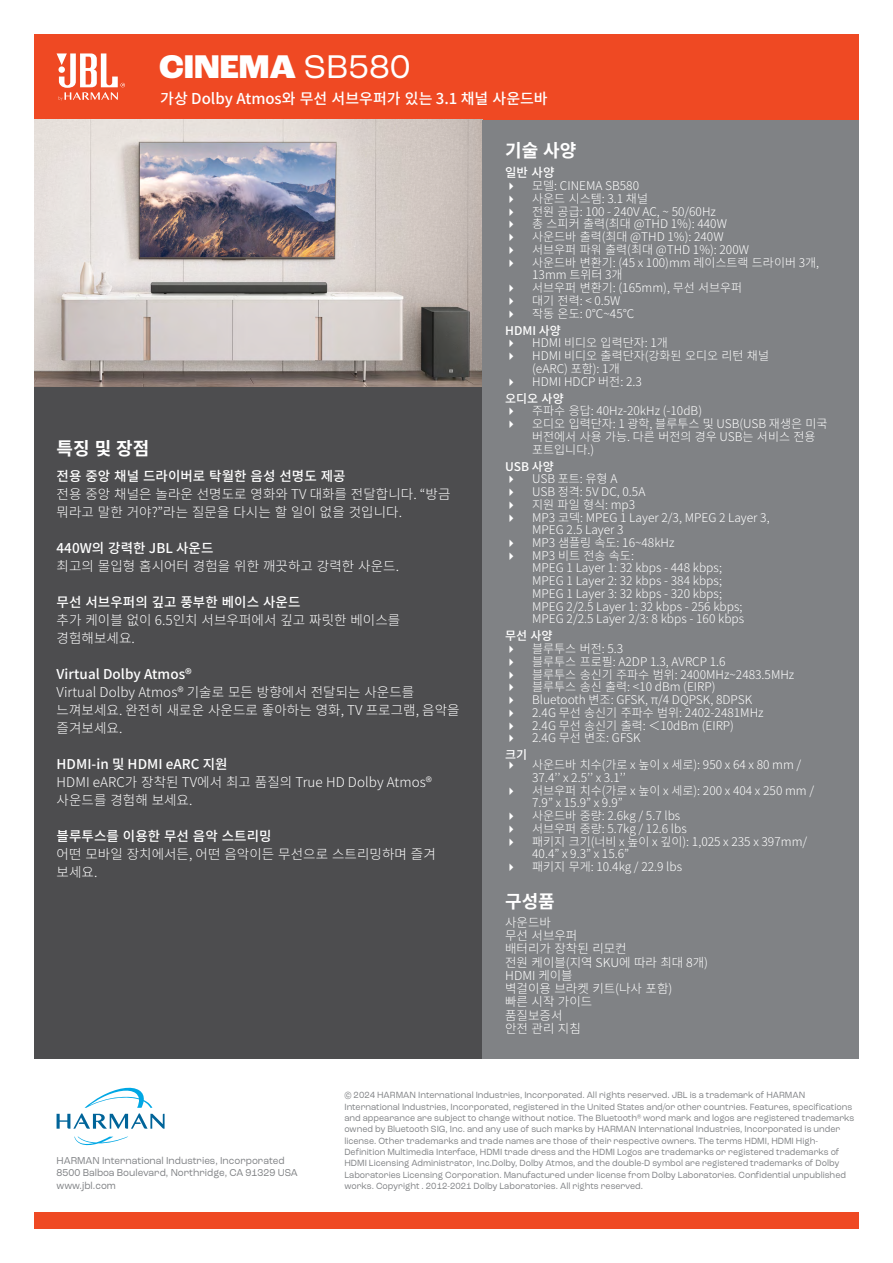
<style>
.page{position:relative;width:893px;height:1263px;background:#fff}
.page>*{position:absolute;margin:0;border:0;box-sizing:border-box;transform-origin:0 0}
.t1{font:800 34.5px "Roc Grotesk";color:#fff}
.t2{font:700 18px "Noto Sans CJ Kkr";color:#fff}
.t3{font:500 15px "Noto Sans CJ Kkr";color:#fff}
.t4{font:300 13.5px/18px "Noto Sans CJ Kkr";letter-spacing:.005em;color:#fff}
.t5{font:500 13.5px "Noto Sans CJ Kkr";letter-spacing:.005em;color:#fff}
.t6{font:300 12.45px/13.2px "Noto Sans CJ Kkr";color:#fff}
.t7{font:500 12.45px "Noto Sans CJ Kkr";color:#fff}
.t8{font:300 12px/12.8px "Noto Sans CJ Kkr";color:#fff}
.t9{font:500 12px "Noto Sans CJ Kkr";color:#fff}
.t10{font:10.5px/12.6px "Roc Grotesk";color:#808285;scale:.94 1}
.t11{font:9.45px/11.4px "Roc Grotesk";color:#808285;scale:.94 1}
.s1{font-weight:400}
</style>
<div class="page">
<div style="left:34px;top:1213px;width:825px;height:16px;background:#ef4923"></div>
<svg style="left:74px;top:1137px;width:54px;height:8px"></svg>
<svg style="left:57px;top:1087px;width:108px;height:42px"></svg>
<div style="left:34px;top:34px;width:825px;height:85px;background:#ef4923"></div>
<svg style="left:57px;top:53px;width:68px;height:48px"></svg>
<img style="left:34px;top:120px;width:449px;height:268px">
<div style="left:34px;top:388px;width:449px;height:671px;background:#4d4d4f"></div>
<div style="left:483px;top:120px;width:376px;height:938px;background:#808285"></div>
<h1 class="t1" style="left:159px;top:45px;width:253px">CINEMA <span class="s1">SB580</span></h1>
<p class="t3" style="left:160px;top:90px;width:389px">가상 Dolby Atmos와 무선 서브우퍼가 있는 3.1 채널 사운드바</p>
<h2 class="t2" style="left:57px;top:438px;width:94px">특징 및 장점</h2>
<p class="t5" style="left:57px;top:469px;width:291px">전용 중앙 채널 드라이버로 탁월한 음성 선명도 제공</p>
<p class="t4" style="left:57px;top:486px;width:395px">전용 중앙 채널은 놀라운 선명도로 영화와 TV 대화를 전달합니다. “방금 뭐라고 말한 거야?”라는 질문을 다시는 할 일이 없을 것입니다.</p>
<p class="t5" style="left:57px;top:541px;width:158px">440W의 강력한 JBL 사운드</p>
<p class="t4" style="left:57px;top:558px;width:344px">최고의 몰입형 홈시어터 경험을 위한 깨끗하고 강력한 사운드.</p>
<p class="t5" style="left:57px;top:595px;width:245px">무선 서브우퍼의 깊고 풍부한 베이스 사운드</p>
<p class="t4" style="left:57px;top:612px;width:345px">추가 케이블 없이 6.5인치 서브우퍼에서 깊고 짜릿한 베이스를 경험해보세요.</p>
<p class="t5" style="left:57px;top:667px;width:137px">Virtual Dolby Atmos®</p>
<p class="t4" style="left:57px;top:684px;width:405px">Virtual Dolby Atmos® 기술로 모든 방향에서 전달되는 사운드를 느껴보세요. 완전히 새로운 사운드로 좋아하는 영화, TV 프로그램, 음악을 즐겨보세요.</p>
<p class="t5" style="left:57px;top:757px;width:173px">HDMI-in 및 HDMI eARC 지원</p>
<p class="t4" style="left:57px;top:774px;width:377px">HDMI eARC가 장착된 TV에서 최고 품질의 True HD Dolby Atmos® 사운드를 경험해 보세요.</p>
<p class="t5" style="left:57px;top:829px;width:217px">블루투스를 이용한 무선 음악 스트리밍</p>
<p class="t4" style="left:57px;top:846px;width:381px">어떤 모바일 장치에서든, 어떤 음악이든 무선으로 스트리밍하며 즐겨 보세요.</p>
<h2 class="t2" style="left:505px;top:140px;width:73px">기술 사양</h2>
<p class="t7" style="left:505px;top:166px;width:51px">일반 사양</p>
<p class="t8" style="left:532px;top:180px;width:289px">모델: CINEMA SB580<br>사운드 시스템: 3.1 채널<br>전원 공급: 100 - 240V AC, ~ 50/60Hz<br>총 스피커 출력(최대 @THD 1%): 440W<br>사운드바 출력(최대 @THD 1%): 240W<br>서브우퍼 파워 출력(최대 @THD 1%): 200W<br>사운드바 변환기: (45 x 100)mm 레이스트랙 드라이버 3개,<br>13mm 트위터 3개<br>서브우퍼 변환기: (165mm), 무선 서브우퍼<br>대기 전력: &lt; 0.5W<br>작동 온도: 0°C~45°C</p>
<p class="t9" style="left:505px;top:323px;width:57px">HDMI 사양</p>
<p class="t8" style="left:532px;top:337px;width:238px">HDMI 비디오 입력단자: 1개<br>HDMI 비디오 출력단자(강화된 오디오 리턴 채널 (eARC) 포함): 1개<br>HDMI HDCP 버전: 2.3</p>
<p class="t9" style="left:505px;top:391px;width:60px">오디오 사양</p>
<p class="t8" style="left:532px;top:405px;width:297px">주파수 응답: 40Hz-20kHz (-10dB)<br>오디오 입력단자: 1 광학, 블루투스 및 USB(USB 재생은 미국 버전에서 사용 가능. 다른 버전의 경우 USB는 서비스 전용 포트입니다.)</p>
<p class="t9" style="left:505px;top:459px;width:50px">USB 사양</p>
<p class="t8" style="left:532px;top:473px;width:239px">USB 포트: 유형 A<br>USB 정격: 5V DC, 0.5A<br>지원 파일 형식: mp3<br>MP3 코덱: MPEG 1 Layer 2/3, MPEG 2 Layer 3,<br>MPEG 2.5 Layer 3<br>MP3 샘플링 속도: 16~48kHz<br>MP3 비트 전송 속도:<br>MPEG 1 Layer 1: 32 kbps - 448 kbps;<br>MPEG 1 Layer 2: 32 kbps - 384 kbps;<br>MPEG 1 Layer 3: 32 kbps - 320 kbps;<br>MPEG 2/2.5 Layer 1: 32 kbps - 256 kbps;<br>MPEG 2/2.5 Layer 2/3: 8 kbps - 160 kbps</p>
<p class="t9" style="left:505px;top:629px;width:49px">무선 사양</p>
<p class="t8" style="left:532px;top:643px;width:264px">블루투스 버전: 5.3<br>블루투스 프로필: A2DP 1.3, AVRCP 1.6<br>블루투스 송신기 주파수 범위: 2400MHz~2483.5MHz 블루투스 송신 출력: &lt;10 dBm (EIRP)<br>Bluetooth 변조: GFSK, π/4 DQPSK, 8DPSK<br>2.4G 무선 송신기 주파수 범위: 2402-2481MHz<br>2.4G 무선 송신기 출력: ＜10dBm (EIRP)<br>2.4G 무선 변조: GFSK</p>
<p class="t9" style="left:505px;top:748px;width:24px">크기</p>
<p class="t8" style="left:532px;top:759px;width:283px">사운드바 치수(가로 x 높이 x 세로): 950 x 64 x 80 mm /<br>37.4’’ x 2.5’’ x 3.1’’<br>서브우퍼 치수(가로 x 높이 x 세로): 200 x 404 x 250 mm /<br>7.9” x 15.9” x 9.9”<br>사운드바 중량: 2.6kg / 5.7 lbs<br>서브우퍼 중량: 5.7kg / 12.6 lbs<br>패키지 크기(너비 x 높이 x 깊이): 1,025 x 235 x 397mm/<br>40.4” x 9.3” x 15.6”<br>패키지 무게: 10.4kg / 22.9 lbs</p>
<h2 class="t2" style="left:505px;top:891px;width:51px">구성품</h2>
<p class="t6" style="left:505px;top:916px;width:204px">사운드바<br>무선 서브우퍼<br>배터리가 장착된 리모컨<br>전원 케이블(지역 SKU에 따라 최대 8개)<br>HDMI 케이블<br>벽걸이용 브라켓 키트(나사 포함)<br>빠른 시작 가이드<br>품질보증서<br>안전 관리 지침</p>
<p class="t10" style="left:57px;top:1154px;width:258px">HARMAN International Industries, Incorporated<br>8500 Balboa Boulevard, Northridge, CA 91329 USA www.jbl.com</p>
<p class="t11" style="left:344px;top:1089px;width:544px">© 2024 HARMAN International Industries, Incorporated. All rights reserved. JBL is a trademark of HARMAN International Industries, Incorporated, registered in the United States and/or other countries. Features, specifications and appearance are subject to change without notice. The Bluetooth<sup>®</sup> word mark and logos are registered trademarks owned by Bluetooth SIG, Inc. and any use of such marks by HARMAN International Industries, Incorporated is under license. Other trademarks and trade names are those of their respective owners. The terms HDMI, HDMI High-Definition Multimedia Interface, HDMI trade dress and the HDMI Logos are trademarks or registered trademarks of HDMI Licensing Administrator, Inc.Dolby, Dolby Atmos, and the double-D symbol are registered trademarks of Dolby Laboratories Licensing Corporation. Manufactured under license from Dolby Laboratories. Confidential unpublished works. Copyright . 2012-2021 Dolby Laboratories. All rights reserved.</p>
</div>
